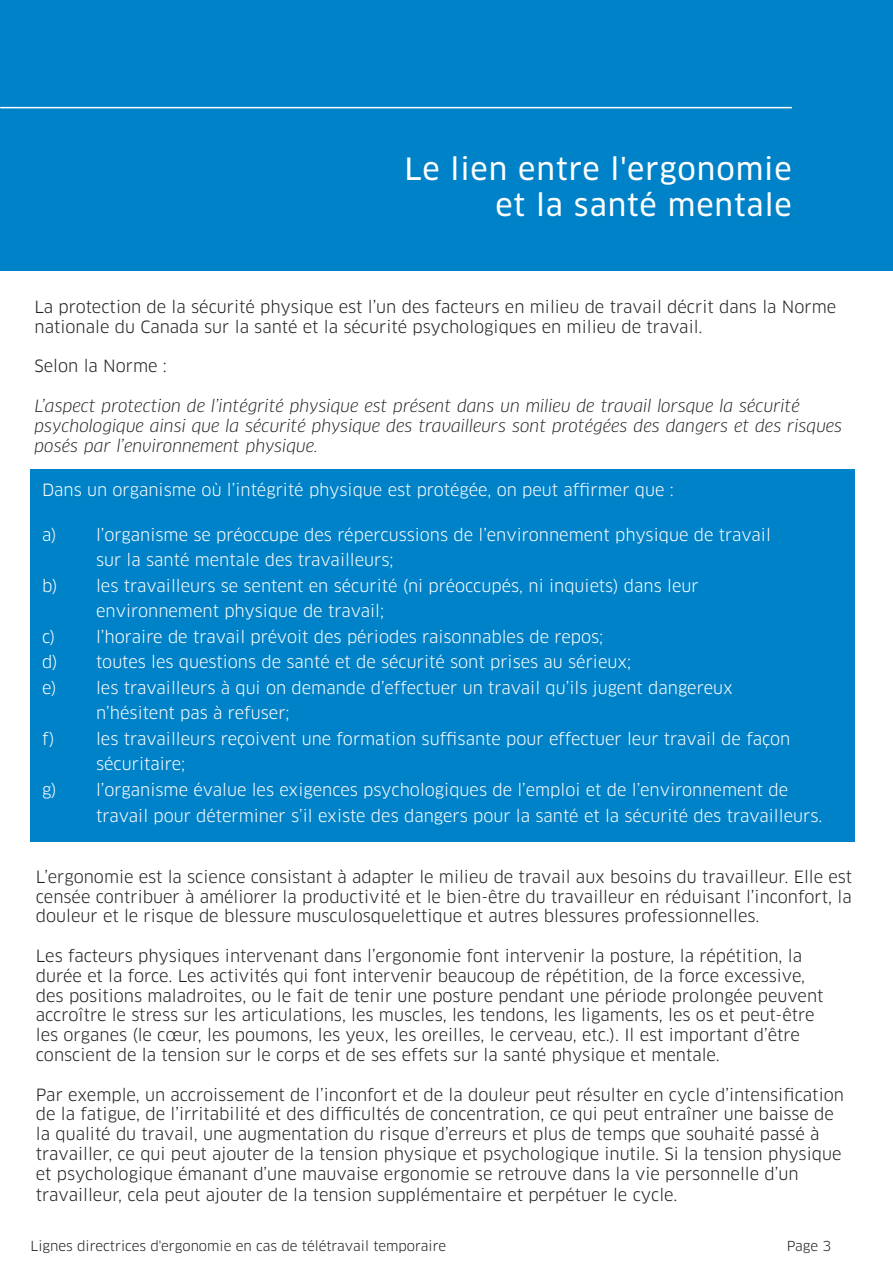
<style>
.page{position:relative;width:893px;height:1263px;background:#fff}
.page>*{position:absolute;margin:0;border:0;box-sizing:border-box;transform-origin:0 0}
.Heading_20_pt{font:30px/36px "Clan OT News";letter-spacing:.03em;color:#fff;text-align:right}
.Heading_20_pt_Aligh{font:30px/36px "Myriad Pro";letter-spacing:.03em;color:#fff;text-align:right}
.t1{font:16.5px/19.8px "Clan OT";color:#231f20}
.t2{font:16.5px/25.5px "Clan OT";color:#fff}
.t3{font:italic 16.5px/19.8px "Clan OT";color:#231f20}
.t4{font:13.5px "Clan OT";color:#231f20}
</style>
<div class="page">
<div style="left:0;top:0;width:893px;height:270px;background:#0082c8"></div>
<hr style="left:0;top:107px;width:792px;height:1px;background:#fff">
<div style="left:31px;top:469px;width:824px;height:372px;background:#0082c8"></div>
<p class="Heading_20_pt" style="left:404px;top:151px;width:389px">Le lien entre l'ergonomie et la santé mentale</p>
<p class="Heading_20_pt_Aligh" style="left:464px;top:151px;width:329px">Me pernat. Doluptaquiat<br>Veribus voluptat.</p>
<p class="t1" style="left:35px;top:297px;width:803px">La protection de la sécurité physique est l’un des facteurs en milieu de travail décrit dans la Norme nationale du Canada sur la santé et la sécurité psychologiques en milieu de travail.</p>
<p class="t1" style="left:35px;top:356px;width:134px">Selon la Norme :</p>
<p class="t3" style="left:35px;top:396px;width:809px">L’aspect protection de l’intégrité physique est présent dans un milieu de travail lorsque la sécurité psychologique ainsi que la sécurité physique des travailleurs sont protégées des dangers et des risques posés par l’environnement physique.</p>
<p class="t2" style="left:42px;top:477px;width:633px">Dans un organisme où l’intégrité physique est protégée, on peut affirmer que :</p>
<p class="t2" style="left:96px;top:522px;width:676px;text-indent:-54px">a) l’organisme se préoccupe des répercussions de l’environnement physique de travail sur la santé mentale des travailleurs;</p>
<p class="t2" style="left:96px;top:573px;width:604px;text-indent:-54px">b) les travailleurs se sentent en sécurité (ni préoccupés, ni inquiets) dans leur environnement physique de travail;</p>
<p class="t2" style="left:42px;top:624px;width:15px">c)</p>
<p class="t2" style="left:96px;top:624px;width:509px">l’horaire de travail prévoit des périodes raisonnables de repos;</p>
<p class="t2" style="left:42px;top:650px;width:591px">d) toutes les questions de santé et de sécurité sont prises au sérieux;</p>
<p class="t2" style="left:96px;top:675px;width:638px;text-indent:-54px">e) les travailleurs à qui on demande d’effectuer un travail qu’ils jugent dangereux n’hésitent pas à refuser;</p>
<p class="t2" style="left:42px;top:726px;width:14px">f)</p>
<p class="t2" style="left:96px;top:726px;width:696px">les travailleurs reçoivent une formation suffisante pour effectuer leur travail de façon sécuritaire;</p>
<p class="t2" style="left:96px;top:777px;width:728px;text-indent:-54px">g) l’organisme évalue les exigences psychologiques de l’emploi et de l’environnement de travail pour déterminer s’il existe des dangers pour la santé et la sécurité des travailleurs.</p>
<p class="t1" style="left:36px;top:867px;width:818px;text-align:justify">L’ergonomie est la science consistant à adapter le milieu de travail aux besoins du travailleur. Elle est censée contribuer à améliorer la productivité et le bien-être du travailleur en réduisant l’inconfort, la douleur et le risque de blessure musculosquelettique et autres blessures professionnelles.</p>
<p class="t1" style="left:36px;top:946px;width:789px">Les facteurs physiques intervenant dans l’ergonomie font intervenir la posture, la répétition, la durée et la force. Les activités qui font intervenir beaucoup de répétition, de la force excessive, des positions maladroites, ou le fait de tenir une posture pendant une période prolongée peuvent accroître le stress sur les articulations, les muscles, les tendons, les ligaments, les os et peut-être les organes (le cœur, les poumons, les yeux, les oreilles, le cerveau, etc.). Il est important d’être conscient de la tension sur le corps et de ses effets sur la santé physique et mentale.</p>
<p class="t1" style="left:36px;top:1085px;width:809px">Par exemple, un accroissement de l’inconfort et de la douleur peut résulter en cycle d’intensification de la fatigue, de l’irritabilité et des difficultés de concentration, ce qui peut entraîner une baisse de la qualité du travail, une augmentation du risque d’erreurs et plus de temps que souhaité passé à travailler, ce qui peut ajouter de la tension physique et psychologique inutile. Si la tension physique et psychologique émanant d’une mauvaise ergonomie se retrouve dans la vie personnelle d’un</p>
<p class="t1" style="left:36px;top:1185px;width:643px">travailleur, cela peut ajouter de la tension supplémentaire et perpétuer le cycle.</p>
<p class="t4" style="left:31px;top:1238px;width:417px">Lignes directrices d'ergonomie en cas de télétravail temporaire</p>
<p class="t4" style="left:787px;top:1238px;width:46px">Page 3</p>
</div>
